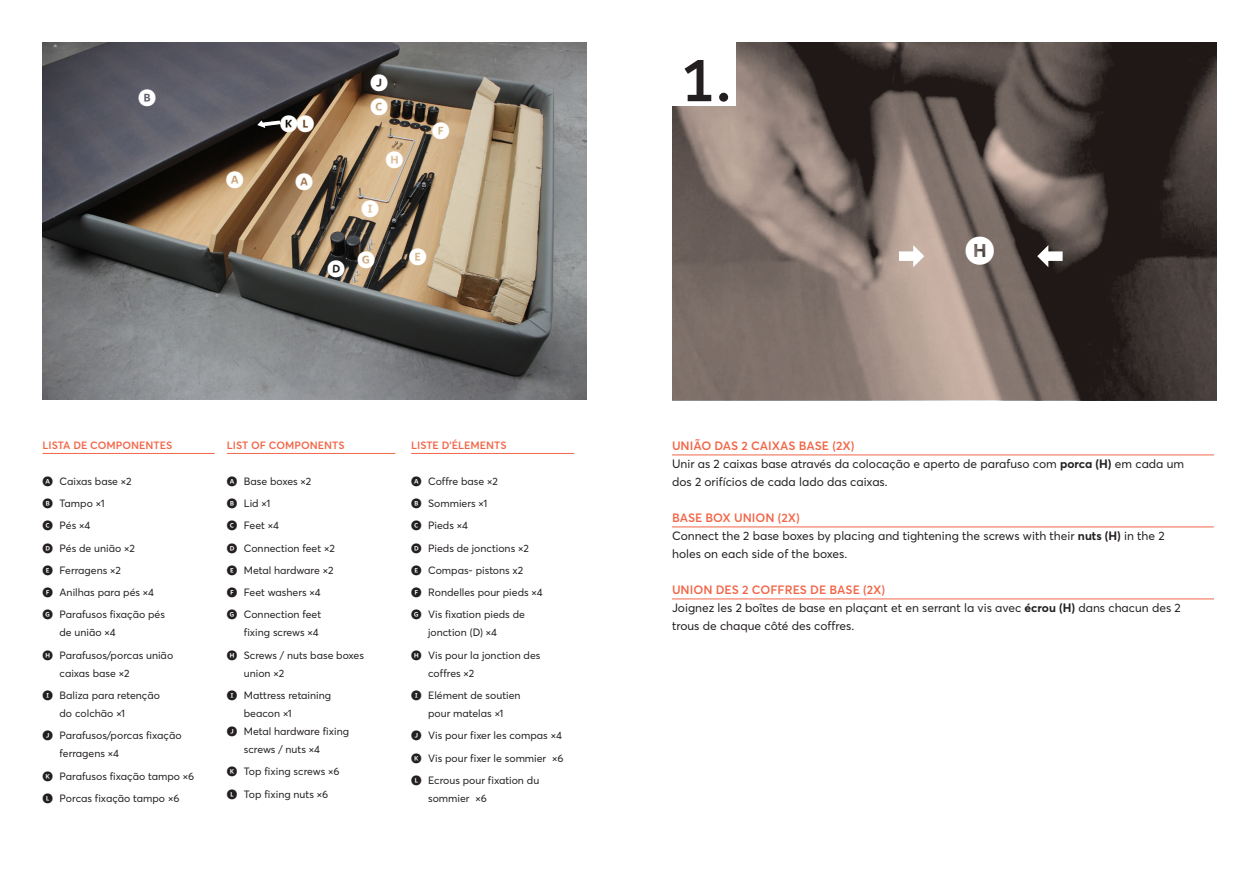
<style>
.page{position:relative;width:1259px;height:893px;background:#fff}
.page>*{position:absolute;margin:0;border:0;box-sizing:border-box;transform-origin:0 0}
.t1{font:600 60px "Averta CY";color:#231f20}
.t2{font:30px "Whitney Index Black Round Bd";color:#fff}
.t3{font:18px "Whitney Index Black Round Bd";color:#fff}
.t4{font:12px "Averta CY";color:#231f20}
.t5{font:600 12px "Averta CY";color:#f26648}
.t6{font:10.5px/18px "Averta CY";color:#231f20}
.t7{font:600 10.5px "Averta CY";color:#f26648}
.s1{font-family:"Whitney Index Black Round Bd"}
.s2{font-weight:700}
</style>
<div class="page">
<img style="left:43px;top:43px;width:544px;height:357px">
<img style="left:672px;top:43px;width:544px;height:357px">
<svg style="left:254px;top:118px;width:30px;height:13px"></svg>
<hr style="left:43px;top:453px;width:172px;height:1px;background:#f26648">
<hr style="left:672px;top:455px;width:542px;height:1px;background:#f26648">
<hr style="left:672px;top:527px;width:541px;height:1px;background:#f26648">
<hr style="left:672px;top:599px;width:542px;height:1px;background:#f26648">
<hr style="left:227px;top:453px;width:168px;height:1px;background:#f26648">
<hr style="left:411px;top:453px;width:163px;height:1px;background:#f26648">
<div style="left:672px;top:43px;width:64px;height:63px;background:#fff"></div>
<svg style="left:899px;top:245px;width:25px;height:22px"></svg>
<svg style="left:1037px;top:245px;width:25px;height:22px"></svg>
<p class="t3" style="left:138px;top:89px;width:20px">B</p>
<p class="t3" style="left:226px;top:172px;width:20px">A</p>
<p class="t3" style="left:280px;top:115px;width:36px">KL</p>
<p class="t3" style="left:295px;top:173px;width:20px">A</p>
<p class="t3" style="left:327px;top:260px;width:20px">D</p>
<p class="t3" style="left:370px;top:75px;width:20px">J</p>
<p class="t3" style="left:370px;top:98px;width:20px">C</p>
<p class="t3" style="left:385px;top:151px;width:20px">H</p>
<p class="t3" style="left:361px;top:200px;width:20px">I</p>
<p class="t3" style="left:432px;top:122px;width:20px">F</p>
<p class="t3" style="left:357px;top:251px;width:20px">G</p>
<p class="t3" style="left:409px;top:248px;width:20px">E</p>
<p class="t7" style="left:43px;top:438px;width:131px">LISTA DE COMPONENTES</p>
<p class="t6" style="left:43px;top:472px;width:91px"><span class="s1">A</span> Caixas base ×2</p>
<p class="t6" style="left:43px;top:494px;width:64px"><span class="s1">B</span> Tampo ×1</p>
<p class="t6" style="left:43px;top:516px;width:49px"><span class="s1">C</span> Pés ×4</p>
<p class="t6" style="left:43px;top:539px;width:94px"><span class="s1">D</span> Pés de união ×2</p>
<p class="t6" style="left:43px;top:561px;width:80px"><span class="s1">E</span> Ferragens ×2</p>
<p class="t6" style="left:43px;top:583px;width:113px"><span class="s1">F</span> Anilhas para pés ×4</p>
<p class="t6" style="left:43px;top:605px;width:124px"><span class="s1">G</span> Parafusos fixação pés</p>
<p class="t6" style="left:60px;top:623px;width:58px">de união ×4</p>
<p class="t6" style="left:60px;top:646px;width:115px;text-indent:-17px"><span class="s1">H</span> Parafusos/porcas união caixas base ×2</p>
<p class="t6" style="left:43px;top:686px;width:119px"><span class="s1">I</span> Baliza para retenção</p>
<p class="t6" style="left:60px;top:704px;width:67px">do colchão ×1</p>
<p class="t6" style="left:60px;top:726px;width:124px;text-indent:-17px"><span class="s1">J</span> Parafusos/porcas fixação ferragens ×4</p>
<p class="t6" style="left:43px;top:766px;width:153px"><span class="s1">K</span> Parafusos fixação tampo ×6</p>
<p class="t6" style="left:43px;top:789px;width:138px"><span class="s1">L</span> Porcas fixação tampo ×6</p>
<p class="t7" style="left:227px;top:438px;width:119px">LIST OF COMPONENTS</p>
<p class="t6" style="left:227px;top:472px;width:86px"><span class="s1">A</span> Base boxes ×2</p>
<p class="t6" style="left:227px;top:494px;width:45px"><span class="s1">B</span> Lid ×1</p>
<p class="t6" style="left:227px;top:516px;width:54px"><span class="s1">C</span> Feet ×4</p>
<p class="t6" style="left:227px;top:539px;width:109px"><span class="s1">D</span> Connection feet ×2</p>
<p class="t6" style="left:227px;top:561px;width:108px"><span class="s1">E</span> Metal hardware ×2</p>
<p class="t6" style="left:227px;top:583px;width:95px"><span class="s1">F</span> Feet washers ×4</p>
<p class="t6" style="left:227px;top:605px;width:96px"><span class="s1">G</span> Connection feet</p>
<p class="t6" style="left:244px;top:623px;width:76px">fixing screws ×4</p>
<p class="t6" style="left:244px;top:646px;width:122px;text-indent:-17px"><span class="s1">H</span> Screws / nuts base boxes union ×2</p>
<p class="t6" style="left:227px;top:686px;width:106px"><span class="s1">I</span> Mattress retaining</p>
<p class="t6" style="left:244px;top:704px;width:50px">beacon ×1</p>
<p class="t6" style="left:244px;top:722px;width:107px;text-indent:-17px"><span class="s1">J</span> Metal hardware fixing screws / nuts ×4</p>
<p class="t6" style="left:227px;top:762px;width:114px"><span class="s1">K</span> Top fixing screws ×6</p>
<p class="t6" style="left:227px;top:784px;width:103px"><span class="s1">L</span> Top fixing nuts ×6</p>
<p class="t7" style="left:411px;top:438px;width:97px">LISTE D’ÉLEMENTS</p>
<p class="t6" style="left:411px;top:472px;width:88px"><span class="s1">A</span> Coffre base ×2</p>
<p class="t6" style="left:411px;top:494px;width:78px"><span class="s1">B</span> Sommiers ×1</p>
<p class="t6" style="left:411px;top:516px;width:58px"><span class="s1">C</span> Pieds ×4</p>
<p class="t6" style="left:411px;top:539px;width:119px"><span class="s1">D</span> Pieds de jonctions ×2</p>
<p class="t6" style="left:411px;top:561px;width:114px"><span class="s1">E</span> Compas- pistons x2</p>
<p class="t6" style="left:411px;top:583px;width:133px"><span class="s1">F</span> Rondelles pour pieds ×4</p>
<p class="t6" style="left:428px;top:605px;width:98px;text-indent:-17px"><span class="s1">G</span> Vis fixation pieds de jonction (D) ×4</p>
<p class="t6" style="left:428px;top:646px;width:114px;text-indent:-17px"><span class="s1">H</span> Vis pour la jonction des coffres ×2</p>
<p class="t6" style="left:411px;top:686px;width:111px"><span class="s1">I</span> Elément de soutien</p>
<p class="t6" style="left:428px;top:704px;width:77px">pour matelas ×1</p>
<p class="t6" style="left:411px;top:726px;width:152px"><span class="s1">J</span> Vis pour fixer les compas ×4</p>
<p class="t6" style="left:411px;top:748px;width:154px"><span class="s1">K</span> Vis pour fixer le sommier ×6</p>
<p class="t6" style="left:428px;top:771px;width:113px;text-indent:-17px"><span class="s1">L</span> Ecrous pour fixation du sommier ×6</p>
<p class="t1" style="left:680px;top:38px;width:53px">1.</p>
<p class="t2" style="left:964px;top:237px;width:32px">H</p>
<p class="t5" style="left:672px;top:438px;width:184px">UNIÃO DAS 2 CAIXAS BASE (2X)</p>
<p class="t4" style="left:672px;top:456px;width:513px">Unir as 2 caixas base através da colocação e aperto de parafuso com <span class="s2">porca (H)</span> em cada um</p>
<p class="t4" style="left:672px;top:474px;width:217px">dos 2 orifícios de cada lado das caixas.</p>
<p class="t5" style="left:672px;top:510px;width:129px">BASE BOX UNION (2X)</p>
<p class="t4" style="left:672px;top:528px;width:494px">Connect the 2 base boxes by placing and tightening the screws with their <span class="s2">nuts (H)</span> in the 2</p>
<p class="t4" style="left:672px;top:546px;width:177px">holes on each side of the boxes.</p>
<p class="t5" style="left:672px;top:582px;width:215px">UNION DES 2 COFFRES DE BASE (2X)</p>
<p class="t4" style="left:672px;top:600px;width:510px">Joignez les 2 boîtes de base en plaçant et en serrant la vis avec <span class="s2">écrou (H)</span> dans chacun des 2</p>
<p class="t4" style="left:672px;top:618px;width:184px">trous de chaque côté des coffres.</p>
</div>
